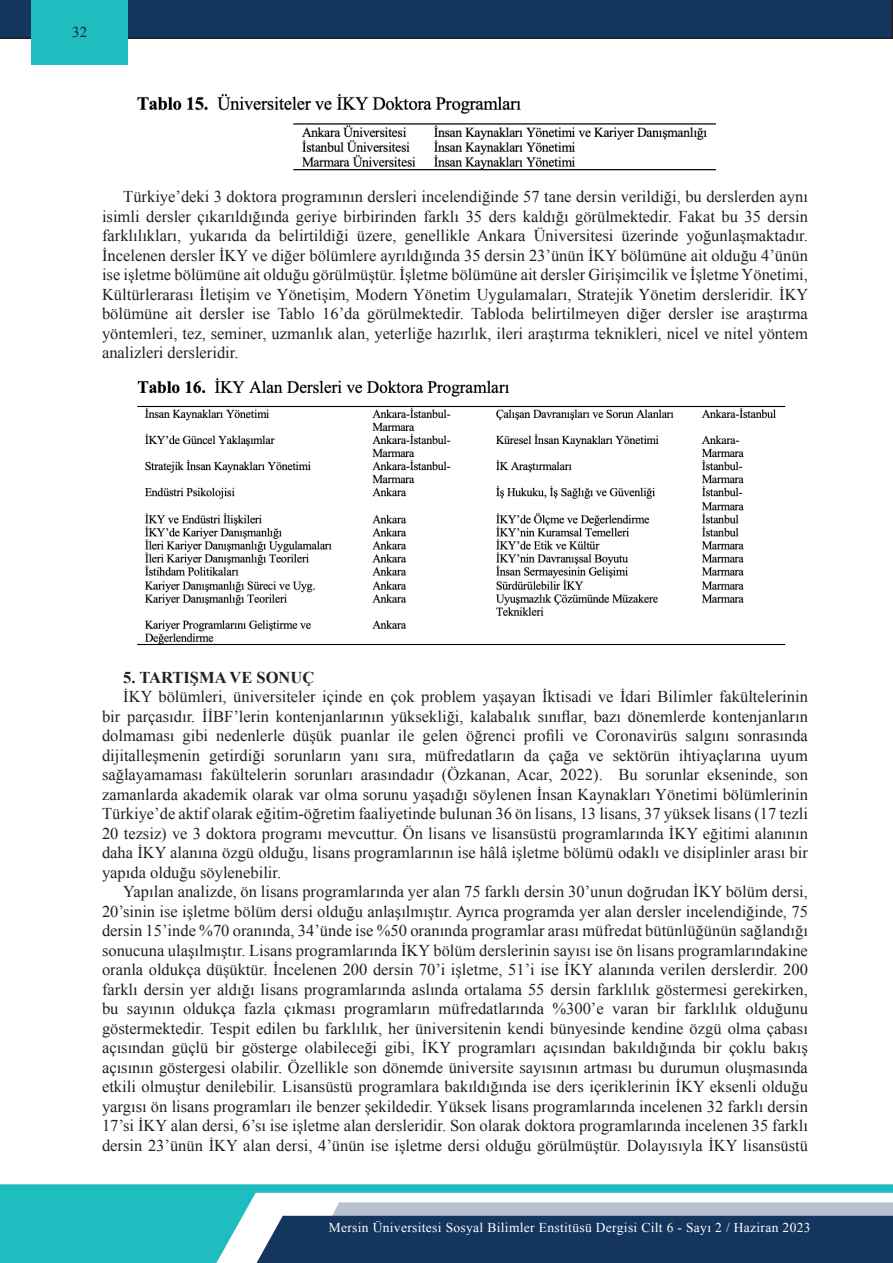
<style>
.page{position:relative;width:893px;height:1263px;background:#fff}
.page>*{position:absolute;margin:0;border:0;box-sizing:border-box;transform-origin:0 0}
.t1{font:16.5px/19.5px "Times New Roman";color:#231f20;text-align:justify}
.t2{font:700 16.5px "Times New Roman";color:#231f20}
.t3{font:15px "Times New Roman";color:#231f20}
.t4{font:13.5px "Times New Roman";letter-spacing:.025em;color:#fff}
</style>
<div class="page">
<div style="left:0;top:0;width:893px;height:39px;background:#14355e"></div>
<div style="left:31px;top:0;width:97px;height:65px;background:#1ebdc0"></div>
<svg style="left:0;top:1184px;width:893px;height:79px;fill:#1ebdbf"></svg>
<svg style="left:256px;top:1202px;width:637px;height:61px;background:#3f5a7b"></svg>
<img style="left:137px;top:93px;width:579px;height:78px">
<img style="left:137px;top:378px;width:649px;height:268px">
<p class="t3" style="left:72px;top:22px;width:16px">32</p>
<p class="t1" style="left:102px;top:187px;width:708px;text-indent:21px">Türkiye’deki 3 doktora programının dersleri incelendiğinde 57 tane dersin verildiği, bu derslerden aynı isimli dersler çıkarıldığında geriye birbirinden farklı 35 ders kaldığı görülmektedir. Fakat bu 35 dersin farklılıkları, yukarıda da belirtildiği üzere, genellikle Ankara Üniversitesi üzerinde yoğunlaşmaktadır.<br>İncelenen dersler İKY ve diğer bölümlere ayrıldığında 35 dersin 23’ünün İKY bölümüne ait olduğu 4’ünün ise işletme bölümüne ait olduğu görülmüştür. İşletme bölümüne ait dersler Girişimcilik ve İşletme Yönetimi, Kültürlerarası İletişim ve Yönetişim, Modern Yönetim Uygulamaları, Stratejik Yönetim dersleridir. İKY bölümüne ait dersler ise Tablo 16’da görülmektedir. Tabloda belirtilmeyen diğer dersler ise araştırma yöntemleri, tez, seminer, uzmanlık alan, yeterliğe hazırlık, ileri araştırma teknikleri, nicel ve nitel yöntem analizleri dersleridir.</p>
<p class="t2" style="left:123px;top:666px;width:193px">5. TARTIŞMA VE SONUÇ</p>
<p class="t1" style="left:102px;top:686px;width:707px;text-indent:21px">İKY bölümleri, üniversiteler içinde en çok problem yaşayan İktisadi ve İdari Bilimler fakültelerinin bir parçasıdır. İİBF’lerin kontenjanlarının yüksekliği, kalabalık sınıflar, bazı dönemlerde kontenjanların dolmaması gibi nedenlerle düşük puanlar ile gelen öğrenci profili ve Coronavirüs salgını sonrasında dijitalleşmenin getirdiği sorunların yanı sıra, müfredatların da çağa ve sektörün ihtiyaçlarına uyum sağlayamaması fakültelerin sorunları arasındadır (Özkanan, Acar, 2022). Bu sorunlar ekseninde, son zamanlarda akademik olarak var olma sorunu yaşadığı söylenen İnsan Kaynakları Yönetimi bölümlerinin Türkiye’de aktif olarak eğitim-öğretim faaliyetinde bulunan 36 ön lisans, 13 lisans, 37 yüksek lisans (17 tezli 20 tezsiz) ve 3 doktora programı mevcuttur. Ön lisans ve lisansüstü programlarında İKY eğitimi alanının daha İKY alanına özgü olduğu, lisans programlarının ise hâlâ işletme bölümü odaklı ve disiplinler arası bir yapıda olduğu söylenebilir.</p>
<p class="t1" style="left:102px;top:881px;width:707px;text-indent:21px">Yapılan analizde, ön lisans programlarında yer alan 75 farklı dersin 30’unun doğrudan İKY bölüm dersi, 20’sinin ise işletme bölüm dersi olduğu anlaşılmıştır. Ayrıca programda yer alan dersler incelendiğinde, 75 dersin 15’inde %70 oranında, 34’ünde ise %50 oranında programlar arası müfredat bütünlüğünün sağlandığı sonucuna ulaşılmıştır. Lisans programlarında İKY bölüm derslerinin sayısı ise ön lisans programlarındakine oranla oldukça düşüktür. İncelenen 200 dersin 70’i işletme, 51’i ise İKY alanında verilen derslerdir. 200 farklı dersin yer aldığı lisans programlarında aslında ortalama 55 dersin farklılık göstermesi gerekirken, bu sayının oldukça fazla çıkması programların müfredatlarında %300’e varan bir farklılık olduğunu göstermektedir. Tespit edilen bu farklılık, her üniversitenin kendi bünyesinde kendine özgü olma çabası açısından güçlü bir gösterge olabileceği gibi, İKY programları açısından bakıldığında bir çoklu bakış açısının göstergesi olabilir. Özellikle son dönemde üniversite sayısının artması bu durumun oluşmasında etkili olmuştur denilebilir. Lisansüstü programlara bakıldığında ise ders içeriklerinin İKY eksenli olduğu yargısı ön lisans programları ile benzer şekildedir. Yüksek lisans programlarında incelenen 32 farklı dersin 17’si İKY alan dersi, 6’sı ise işletme alan dersleridir. Son olarak doktora programlarında incelenen 35 farklı dersin 23’ünün İKY alan dersi, 4’ünün ise işletme dersi olduğu görülmüştür. Dolayısıyla İKY lisansüstü</p>
<p class="t4" style="left:329px;top:1218px;width:483px">Mersin Üniversitesi Sosyal Bilimler Enstitüsü Dergisi Cilt 6 - Sayı 2 / Haziran 2023</p>
</div>
